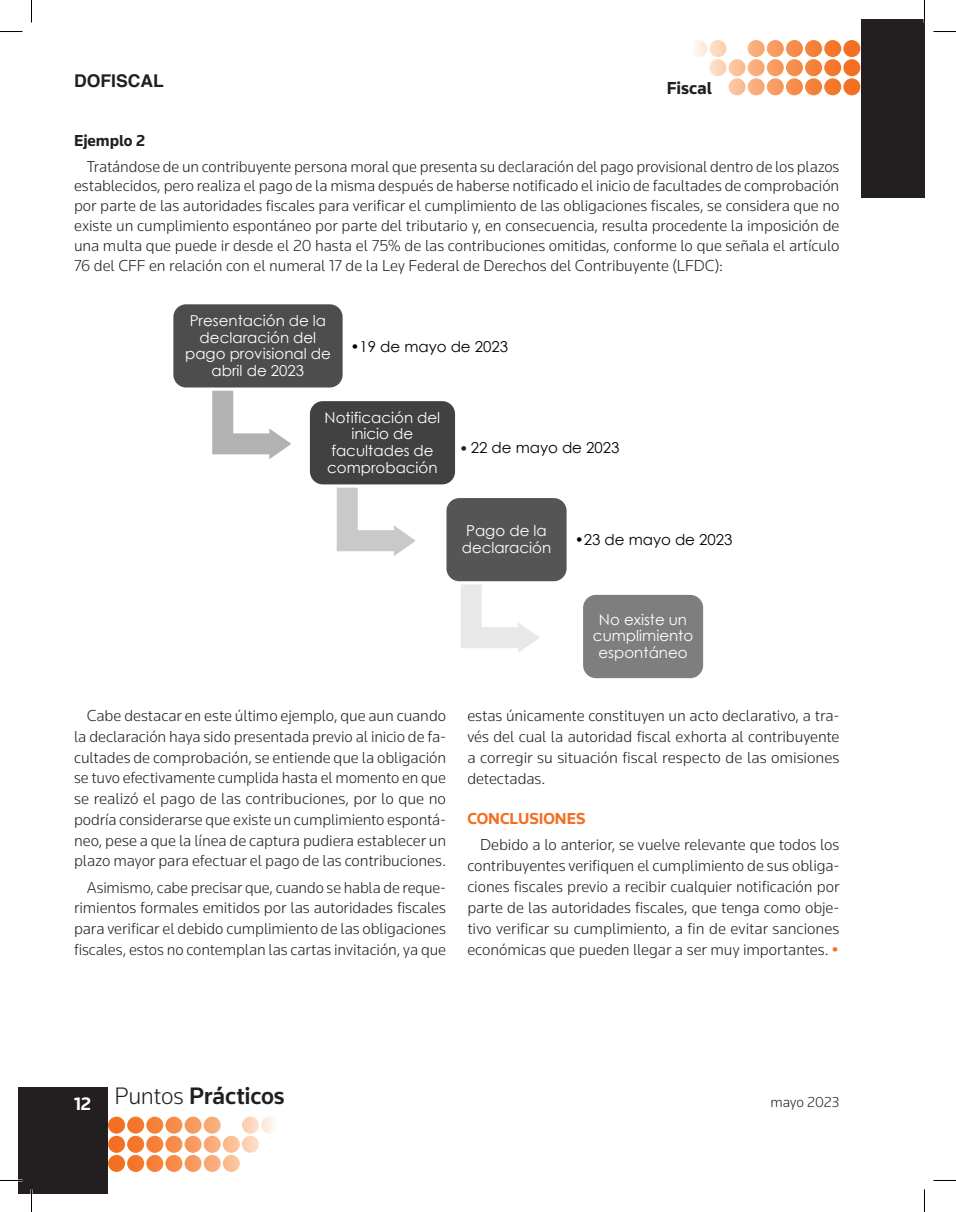
<style>
.page{position:relative;width:956px;height:1212px;background:#fff}
.page>*{position:absolute;margin:0;border:0;box-sizing:border-box;transform-origin:0 0}
.t1{font:500 24.75px "Knowledge";letter-spacing:-.01em;color:#231f20}
.t2{font:700 18px "Knowledge";letter-spacing:-.005em;color:#231f20}
.t3{font:700 17.55px "Helvetica";color:#231f20}
.a_parrafo{font:300 16.5px/20.7px "Knowledge";letter-spacing:-.005em;color:#231f20;text-align:justify}
.a_titulo_rubrica{font:700 16.5px "Knowledge";color:#f36e21}
.a_subtitulo{font:700 16.5px "Knowledge";letter-spacing:-.005em;color:#231f20}
.t4{font:15px/16.5px "Century Gothic";color:#fff;text-align:center}
.a_parrafo-2{font:15px "Century Gothic";color:#000}
.t5{font:300 15px "Knowledge";color:#231f20}
.s1{font-family:"Knowledge";font-weight:700;font-size:16.5px;color:#231f20}
.s2{font-weight:500;color:#f36e21}
.s3{font-weight:300}
</style>
<div class="page">
<div style="left:861px;top:19px;width:63px;height:178px;background:#231f20"></div>
<svg style="left:695px;top:40px;width:165px;height:55px"></svg>
<div style="left:19px;top:1086px;width:89px;height:106px;background:#231f20"></div>
<svg style="left:108px;top:1116px;width:167px;height:55px"></svg>
<svg style="left:212px;top:390px;width:79px;height:69px"></svg>
<div style="left:172px;top:303px;width:172px;height:86px;background:#4d4d4d;border-radius:14px"></div>
<div style="left:170px;top:301px;width:176px;height:89px;border:3px solid #fff;border-radius:14px"></div>
<svg style="left:336px;top:487px;width:80px;height:69px"></svg>
<div style="left:308px;top:399px;width:149px;height:87px;background:#414141;border-radius:14px"></div>
<div style="left:307px;top:398px;width:151px;height:89px;border:3px solid #fff;border-radius:14px"></div>
<svg style="left:461px;top:584px;width:79px;height:69px"></svg>
<div style="left:445px;top:496px;width:123px;height:86px;background:#555;border-radius:14px"></div>
<div style="left:443px;top:495px;width:127px;height:89px;border:3px solid #fff;border-radius:14px"></div>
<div style="left:582px;top:593px;width:123px;height:86px;background:#7e7e7e;border-radius:14px"></div>
<div style="left:580px;top:591px;width:126px;height:90px;border:3px solid #fff;border-radius:14px"></div>
<hr style="left:923px;top:0;width:2px;height:22px;background:#fff">
<svg style="left:0;top:31px;width:22px;height:1px"></svg>
<svg style="left:933px;top:31px;width:23px;height:1px"></svg>
<svg style="left:31px;top:0;width:1px;height:22px"></svg>
<svg style="left:31px;top:1189px;width:1px;height:22px"></svg>
<svg style="left:924px;top:0;width:1px;height:22px"></svg>
<svg style="left:924px;top:1189px;width:1px;height:22px"></svg>
<p class="t3" style="left:74px;top:69px;width:91px">DOFISCAL</p>
<p class="t2" style="left:667px;top:77px;width:46px">Fiscal</p>
<p class="a_subtitulo" style="left:74px;top:131px;width:73px">Ejemplo 2</p>
<p class="a_parrafo" style="left:74px;top:156px;width:767px;line-height:19.8px;text-indent:13px">Tratándose de un contribuyente persona moral que presenta su declaración del pago provisional dentro de los plazos establecidos, pero realiza el pago de la misma después de haberse notificado el inicio de facultades de comprobación por parte de las autoridades fiscales para verificar el cumplimiento de las obligaciones fiscales, se considera que no existe un cumplimiento espontáneo por parte del tributario y, en consecuencia, resulta procedente la imposición de una multa que puede ir desde el 20 hasta el 75% de las contribuciones omitidas, conforme lo que señala el artículo 76 del CFF en relación con el numeral 17 de la Ley Federal de Derechos del Contribuyente (LFDC):</p>
<p class="t4" style="left:185px;top:312px;width:147px">Presentación de la declaración del pago provisional de abril de 2023</p>
<p class="a_parrafo-2" style="left:350px;top:335px;width:159px">•19 de mayo de 2023</p>
<p class="t4" style="left:325px;top:409px;width:117px">Notificación del inicio de facultades de comprobación</p>
<p class="a_parrafo-2" style="left:461px;top:437px;width:160px"><span class="s1">•</span> 22 de mayo de 2023</p>
<p class="t4" style="left:462px;top:522px;width:91px;text-align:left">Pago de la declaración</p>
<p class="a_parrafo-2" style="left:575px;top:528px;width:159px">•23 de mayo de 2023</p>
<p class="a_parrafo" style="left:74px;top:704px;width:374px;text-indent:13px">Cabe destacar en este último ejemplo, que aun cuando la declaración haya sido presentada previo al inicio de fa&shy;cultades de comprobación, se entiende que la obligación se tuvo efectivamente cumplida hasta el momento en que se realizó el pago de las contribuciones, por lo que no podría considerarse que existe un cumplimiento espontá&shy;neo, pese a que la línea de captura pudiera establecer un plazo mayor para efectuar el pago de las contribuciones.</p>
<p class="a_parrafo" style="left:74px;top:876px;width:374px;text-indent:13px">Asimismo, cabe precisar que, cuando se habla de reque&shy;rimientos formales emitidos por las autoridades fiscales para verificar el debido cumplimiento de las obligaciones fiscales, estos no contemplan las cartas invitación, ya que</p>
<p class="t4" style="left:593px;top:611px;width:102px">No existe un cumplimiento espontáneo</p>
<p class="a_parrafo" style="left:467px;top:704px;width:374px">estas únicamente constituyen un acto declarativo, a tra&shy;vés del cual la autoridad fiscal exhorta al contribuyente a corregir su situación fiscal respecto de las omisiones detectadas.</p>
<p class="a_titulo_rubrica" style="left:467px;top:808px;width:120px">CONCLUSIONES</p>
<p class="a_parrafo" style="left:467px;top:834px;width:374px;text-indent:13px">Debido a lo anterior, se vuelve relevante que todos los contribuyentes verifiquen el cumplimiento de sus obliga&shy;ciones fiscales previo a recibir cualquier notificación por parte de las autoridades fiscales, que tenga como obje&shy;tivo verificar su cumplimiento, a fin de evitar sanciones económicas que pueden llegar a ser muy importantes. <span class="s2">•</span></p>
<h1 class="t1" style="left:74px;top:1079px;width:212px"><sub>12</sub> <span class="s3">Puntos</span> Prácticos</h1>
<p class="t5" style="left:771px;top:1092px;width:70px">mayo 2023</p>
</div>
